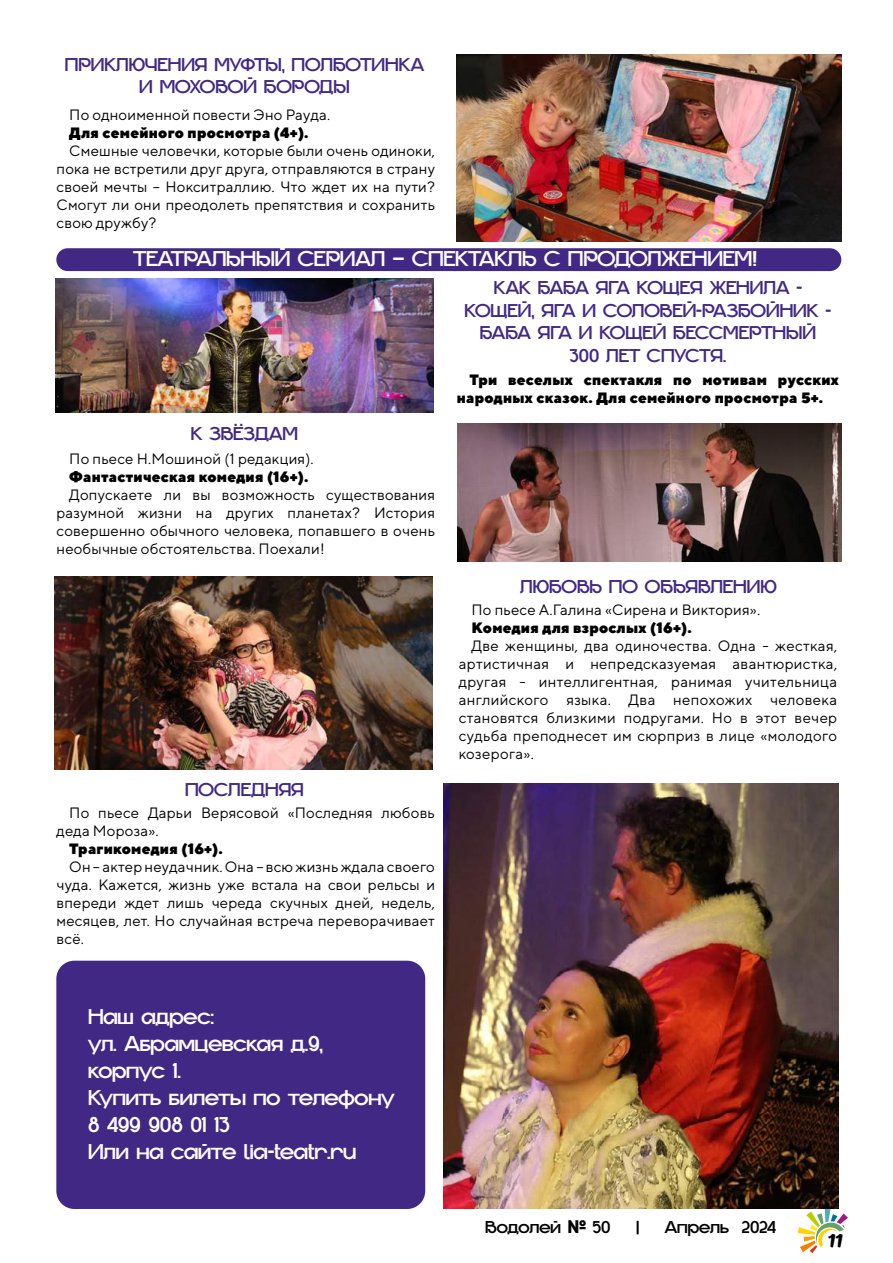
<style>
.page{position:relative;width:893px;height:1263px;background:#fff}
.page>*{position:absolute;margin:0;border:0;box-sizing:border-box;transform-origin:0 0}
.t1{font:700 22.5px/27px "Gropled";letter-spacing:-.01em;color:#fff}
.t2{font:700 19.5px/22.5px "Gropled";color:#412884;text-align:center}
.t3{font:700 18px "Gropled";letter-spacing:-.005em;color:#000}
.t4{font:18px "OT Puppy";color:#000}
.t5{font:15px/18px "TT Norms";letter-spacing:.01em;color:#000;text-align:justify}
.t6{font:900 15px/18px "TT Norms";letter-spacing:.01em;color:#000}
.s1{font-family:"Bender";font-weight:900}
</style>
<div class="page">
<svg style="left:798px;top:1209px;width:50px;height:44px"></svg>
<img style="left:457px;top:54px;width:385px;height:188px">
<img style="left:457px;top:423px;width:385px;height:139px">
<img style="left:54px;top:577px;width:378px;height:193px">
<img style="left:55px;top:278px;width:378px;height:135px">
<div style="left:56px;top:248px;width:785px;height:23px;background:#412884;border-radius:11px"></div>
<div style="left:56px;top:961px;width:369px;height:248px;background:#412884;border-radius:18px"></div>
<img style="left:444px;top:783px;width:395px;height:426px">
<h2 class="t2" style="left:65px;top:53px;width:361px">ПРИКЛЮЧЕНИЯ МУФТЫ, ПОЛБОТИНКА<br>И МОХОВОЙ БОРОДЫ</h2>
<p class="t5" style="left:69px;top:106px;width:262px">По одноименной повести Эно Рауда.</p>
<p class="t6" style="left:69px;top:124px;width:241px">Для семейного просмотра (4+).</p>
<p class="t5" style="left:57px;top:142px;width:380px;text-indent:13px">Смешные человечки, которые были очень одиноки, пока не встретили друг друга, отправляются в страну своей мечты – Нокситраллию. Что ждет их на пути?<br>Смогут ли они преодолеть препятствия и сохранить свою дружбу?</p>
<h1 class="t1" style="left:133px;top:245px;width:625px">ТЕАТРАЛЬНЫЙ СЕРИАЛ – СПЕКТАКЛЬ С ПРОДОЛЖЕНИЕМ!</h1>
<h2 class="t2" style="left:465px;top:277px;width:368px">КАК БАБА ЯГА КОЩЕЯ ЖЕНИЛА -<br>КОЩЕЙ, ЯГА И СОЛОВЕЙ-РАЗБОЙНИК -<br>БАБА ЯГА И КОЩЕЙ БЕССМЕРТНЫЙ<br>300 ЛЕТ СПУСТЯ.</h2>
<h2 class="t2" style="left:191px;top:423px;width:109px">К ЗВЁЗДАМ</h2>
<p class="t5" style="left:69px;top:449px;width:246px">По пьесе Н.Мошиной (1 редакция).</p>
<p class="t6" style="left:69px;top:467px;width:241px">Фантастическая комедия (16+).</p>
<p class="t5" style="left:57px;top:485px;width:380px;text-indent:13px">Допускаете ли вы возможность существования разумной жизни на других планетах? История совершенно обычного человека, попавшего в очень необычные обстоятельства. Поехали!</p>
<h2 class="t2" style="left:185px;top:779px;width:120px">ПОСЛЕДНЯЯ</h2>
<p class="t5" style="left:57px;top:804px;width:380px;text-indent:13px">По пьесе Дарьи Верясовой «Последняя любовь деда Мороза».</p>
<p class="t6" style="left:69px;top:840px;width:155px">Трагикомедия (16+).</p>
<p class="t5" style="left:57px;top:858px;width:380px;text-indent:13px">Он – актер неудачник. Она – всю жизнь ждала своего чуда. Кажется, жизнь уже встала на свои рельсы и впереди ждет лишь череда скучных дней, недель, месяцев, лет. Но случайная встреча переворачивает всё.</p>
<p class="t6" style="left:457px;top:371px;width:384px;text-indent:13px">Три веселых спектакля по мотивам русских народных сказок. Для семейного просмотра 5+.</p>
<h2 class="t2" style="left:520px;top:575px;width:258px">ЛЮБОВЬ ПО ОБЪЯВЛЕНИЮ</h2>
<p class="t5" style="left:471px;top:600px;width:290px">По пьесе А.Галина «Сирена и Виктория».</p>
<p class="t6" style="left:471px;top:618px;width:222px">Комедия для взрослых (16+).</p>
<p class="t5" style="left:459px;top:636px;width:380px;text-indent:13px">Две женщины, два одиночества. Одна - жесткая, артистичная и непредсказуемая авантюристка, другая - интеллигентная, ранимая учительница английского языка. Два непохожих человека становятся близкими подругами. Но в этот вечер судьба преподнесет им сюрприз в лице «молодого козерога».</p>
<h1 class="t1" style="left:88px;top:1003px;width:308px">Наш адрес:<br>ул. Абрамцевская д.9, корпус 1.<br>Купить билеты по телефону<br>8 499 908 01 13<br>Или на сайте lia-teatr.ru</h1>
<p class="t3" style="left:485px;top:1218px;width:127px">Водолей <span class="s1">№</span> 50</p>
<p class="t3" style="left:636px;top:1218px;width:5px">|</p>
<p class="t3" style="left:665px;top:1218px;width:113px">Апрель 2024</p>
<p class="t4" style="left:828px;top:1229px;width:16px">11</p>
</div>
